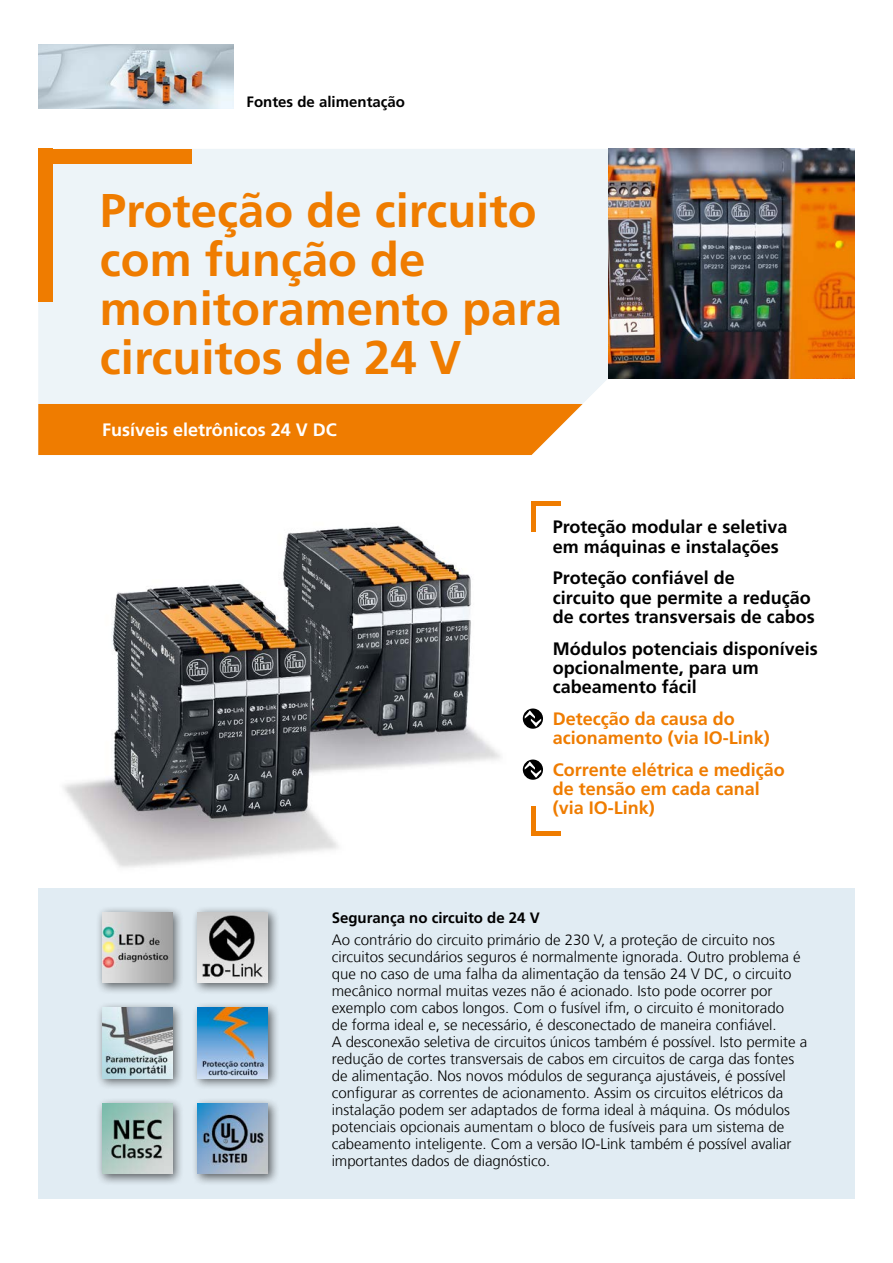
<style>
.page{position:relative;width:893px;height:1263px;background:#fff}
.page>*{position:absolute;margin:0;border:0;box-sizing:border-box;transform-origin:0 0}
.Nh__Headline_31_5_pt{font:700 47.25px/48.9px "Frutiger LT Com";color:#ef7c00}
.Nh__Features_12_pt{font:700 18px/19.2px "Frutiger LT Com";color:#000}
.Nh__Features_12_pt-2{font:700 18px/19.2px "Frutiger LT Com";color:#ef7c00}
.Nh__Subheadline_12_p{font:700 18px "Frutiger LT Com";color:#fff}
.Nh__Fliesstext_lb__1{font:300 15px/17px "Frutiger LT Com";color:#000}
.Nh__Headline_Tabelle{font:700 15px "Frutiger LT Com";color:#000}
</style>
<div class="page">
<img style="left:38px;top:525px;width:468px;height:364px">
<div style="left:38px;top:889px;width:817px;height:310px;background:#e1ecf3"></div>
<div style="left:38px;top:149px;width:570px;height:255px;background:#edf4f8"></div>
<img style="left:608px;top:149px;width:247px;height:229px">
<div style="left:38px;top:404px;width:545px;height:51px;background:#ef7c00"></div>
<div style="left:38px;top:149px;width:153px;height:15px;background:#ef7c00"></div>
<div style="left:38px;top:149px;width:15px;height:153px;background:#ef7c00"></div>
<div style="left:96px;top:906px;width:89px;height:89px;background:#000;opacity:.6"></div>
<img style="left:102px;top:912px;width:70px;height:70px">
<div style="left:192px;top:906px;width:88px;height:89px;background:#000;opacity:.6"></div>
<img style="left:198px;top:912px;width:70px;height:70px">
<div style="left:96px;top:1002px;width:89px;height:88px;background:#000;opacity:.6"></div>
<img style="left:102px;top:1008px;width:70px;height:70px">
<div style="left:96px;top:1097px;width:89px;height:89px;background:#000;opacity:.6"></div>
<img style="left:102px;top:1103px;width:70px;height:71px">
<div style="left:192px;top:1097px;width:88px;height:89px;background:#000;opacity:.6"></div>
<img style="left:198px;top:1103px;width:70px;height:71px">
<div style="left:192px;top:1002px;width:88px;height:88px;background:#000;opacity:.6"></div>
<img style="left:198px;top:1008px;width:70px;height:70px">
<img style="left:38px;top:45px;width:196px;height:63px">
<hr style="left:531px;top:502px;width:30px;height:4px;background:#ef7c00">
<div style="left:531px;top:502px;width:5px;height:29px;background:#ef7c00"></div>
<div style="left:531px;top:831px;width:30px;height:5px;background:#ef7c00"></div>
<div style="left:531px;top:806px;width:5px;height:30px;background:#ef7c00"></div>
<svg style="left:523px;top:759px;width:20px;height:21px"></svg>
<svg style="left:525px;top:761px;width:16px;height:17px"></svg>
<svg style="left:523px;top:708px;width:20px;height:21px"></svg>
<svg style="left:525px;top:710px;width:16px;height:17px"></svg>
<p class="Nh__Headline_Tabelle" style="left:247px;top:93px;width:160px">Fontes de alimentação</p>
<p class="Nh__Headline_31_5_pt" style="left:100px;top:186px;width:464px">Proteção de circuito com função de monitoramento para circuitos de 24 V</p>
<p class="Nh__Subheadline_12_p" style="left:102px;top:419px;width:236px">Fusíveis eletrônicos 24 V DC</p>
<p class="Nh__Features_12_pt" style="left:553px;top:518px;width:236px">Proteção modular e seletiva em máquinas e instalações</p>
<p class="Nh__Features_12_pt" style="left:553px;top:569px;width:264px">Proteção confiável de<br>circuito que permite a redução de cortes transversais de cabos</p>
<p class="Nh__Features_12_pt" style="left:553px;top:639px;width:266px">Módulos potenciais disponíveis opcionalmente, para um cabeamento fácil</p>
<p class="Nh__Features_12_pt-2" style="left:553px;top:709px;width:219px">Detecção da causa do acionamento (via IO-Link)</p>
<p class="Nh__Features_12_pt-2" style="left:553px;top:760px;width:234px">Corrente elétrica e medição de tensão em cada canal (via IO-Link)</p>
<p class="Nh__Headline_Tabelle" style="left:332px;top:909px;width:210px">Segurança no circuito de 24 V</p>
<p class="Nh__Fliesstext_lb__1" style="left:332px;top:931px;width:477px">Ao contrário do circuito primário de 230 V, a proteção de circuito nos circuitos secundários seguros é normalmente ignorada. Outro problema é que no caso de uma falha da alimentação da tensão 24 V DC, o circuito mecânico normal muitas vezes não é acionado. Isto pode ocorrer por exemplo com cabos longos. Com o fusível ifm, o circuito é monitorado<br>de forma ideal e, se necessário, é desconectado de maneira confiável.<br>A desconexão seletiva de circuitos únicos também é possível. Isto permite a redução de cortes transversais de cabos em circuitos de carga das fontes de alimentação. Nos novos módulos de segurança ajustáveis, é possível configurar as correntes de acionamento. Assim os circuitos elétricos da instalação podem ser adaptados de forma ideal à máquina. Os módulos potenciais opcionais aumentam o bloco de fusíveis para um sistema de cabeamento inteligente. Com a versão IO-Link também é possível avaliar importantes dados de diagnóstico.</p>
</div>
